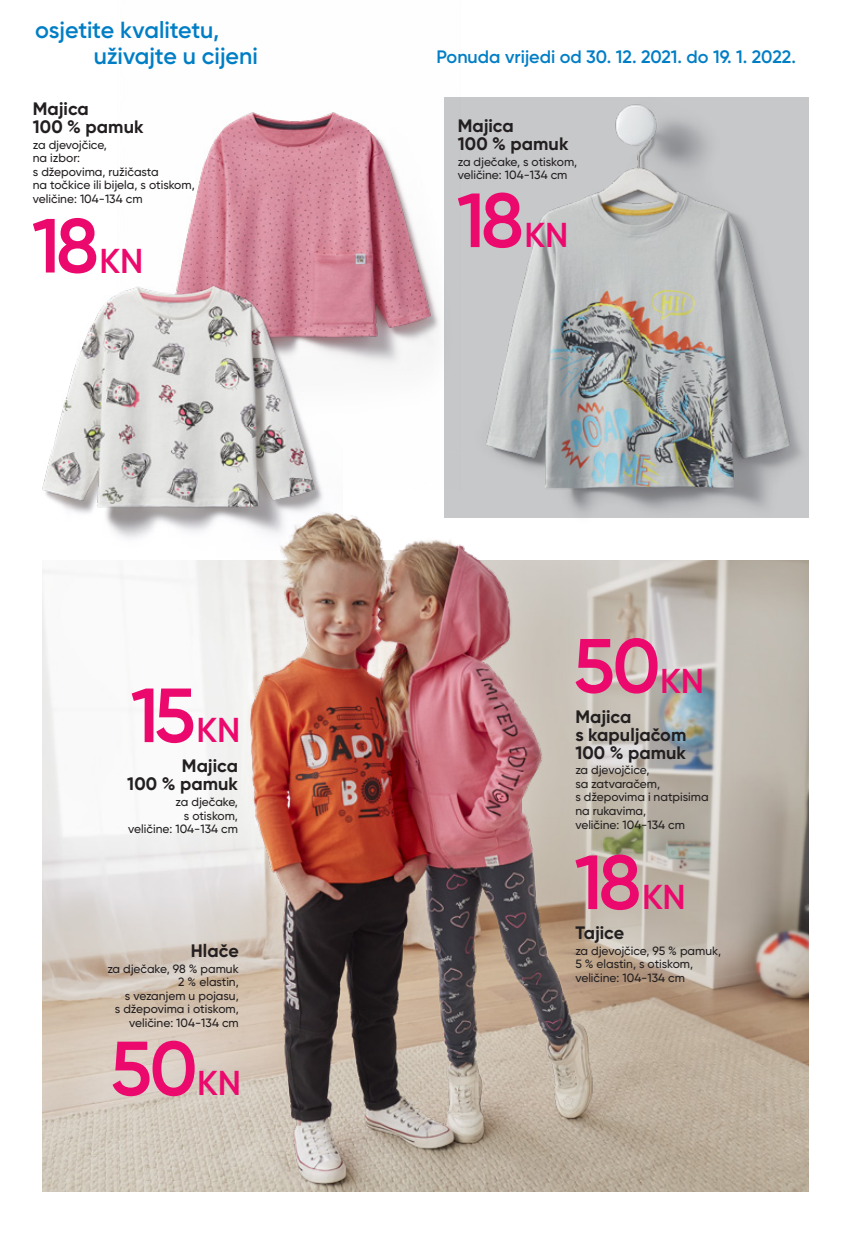
<style>
.page{position:relative;width:851px;height:1234px;background:#fff}
.page>*{position:absolute;margin:0;border:0;box-sizing:border-box;transform-origin:0 0}
.t1{font:600 76.5px "Gilroy";letter-spacing:-.055em;color:#ec096d}
.t2{font:600 23.25px/26.2px "Gilroy";letter-spacing:-.005em;color:#007ec5}
.t3{font:700 18px/18px "Gilroy";color:#231f20}
.t4{font:600 18px "Gilroy";color:#007ec5}
.t5{font:500 12px/13.5px "Gilroy";color:#231f20}
.s1{font-size:34.5px}
</style>
<div class="page">
<img style="left:210px;top:112px;width:218px;height:254px">
<img style="left:428px;top:97px;width:381px;height:534px">
<img style="left:42px;top:149px;width:301px;height:513px">
<img style="left:43px;top:499px;width:765px;height:692px">
<h2 class="t2" style="left:94px;top:17px;width:166px;text-indent:-59px">osjetite kvalitetu, uživajte u cijeni</h2>
<h3 class="t3" style="left:33px;top:99px;width:112px">Majica<br>100 % pamuk</h3>
<p class="t5" style="left:33px;top:137px;width:163px">za djevojčice,<br>na izbor:<br>s džepovima, ružičasta<br>na točkice ili bijela, s otiskom, veličine: 104-134 cm</p>
<h1 class="t1" style="left:32px;top:198px;width:113px">18<span class="s1">KN</span></h1>
<h1 class="t1" style="left:131px;top:667px;width:111px">15<span class="s1">KN</span></h1>
<h3 class="t3" style="left:127px;top:756px;width:112px;text-align:right">Majica<br>100 % pamuk</h3>
<p class="t5" style="left:128px;top:794px;width:111px;text-align:right">za dječake,<br>s otiskom,<br>veličine: 104-134 cm</p>
<h3 class="t3" style="left:191px;top:941px;width:49px">Hlače</h3>
<p class="t5" style="left:107px;top:961px;width:133px;text-align:right">za dječake, 98 % pamuk<br>2 % elastin,<br>s vezanjem u pojasu,<br>s džepovima i otiskom, veličine: 104-134 cm</p>
<h1 class="t1" style="left:110px;top:1020px;width:132px">50<span class="s1">KN</span></h1>
<h3 class="t4" style="left:436px;top:45px;width:361px">Ponuda vrijedi od 30. 12. 2021. do 19. 1. 2022.</h3>
<h3 class="t3" style="left:457px;top:116px;width:112px">Majica<br>100 % pamuk</h3>
<p class="t5" style="left:457px;top:154px;width:121px">za dječake, s otiskom, veličine: 104-134 cm</p>
<h1 class="t1" style="left:456px;top:173px;width:113px">18<span class="s1">KN</span></h1>
<h1 class="t1" style="left:573px;top:618px;width:132px">50<span class="s1">KN</span></h1>
<h3 class="t3" style="left:575px;top:707px;width:112px">Majica<br>s kapuljačom<br>100 % pamuk</h3>
<p class="t5" style="left:575px;top:763px;width:135px">za djevojčice,<br>sa zatvaračem,<br>s džepovima i natpisima na rukavima,<br>veličine: 104-134 cm</p>
<h1 class="t1" style="left:574px;top:834px;width:113px">18<span class="s1">KN</span></h1>
<h3 class="t3" style="left:575px;top:923px;width:50px">Tajice</h3>
<p class="t5" style="left:575px;top:943px;width:147px">za djevojčice, 95 % pamuk,<br>5 % elastin, s otiskom, veličine: 104-134 cm</p>
</div>
